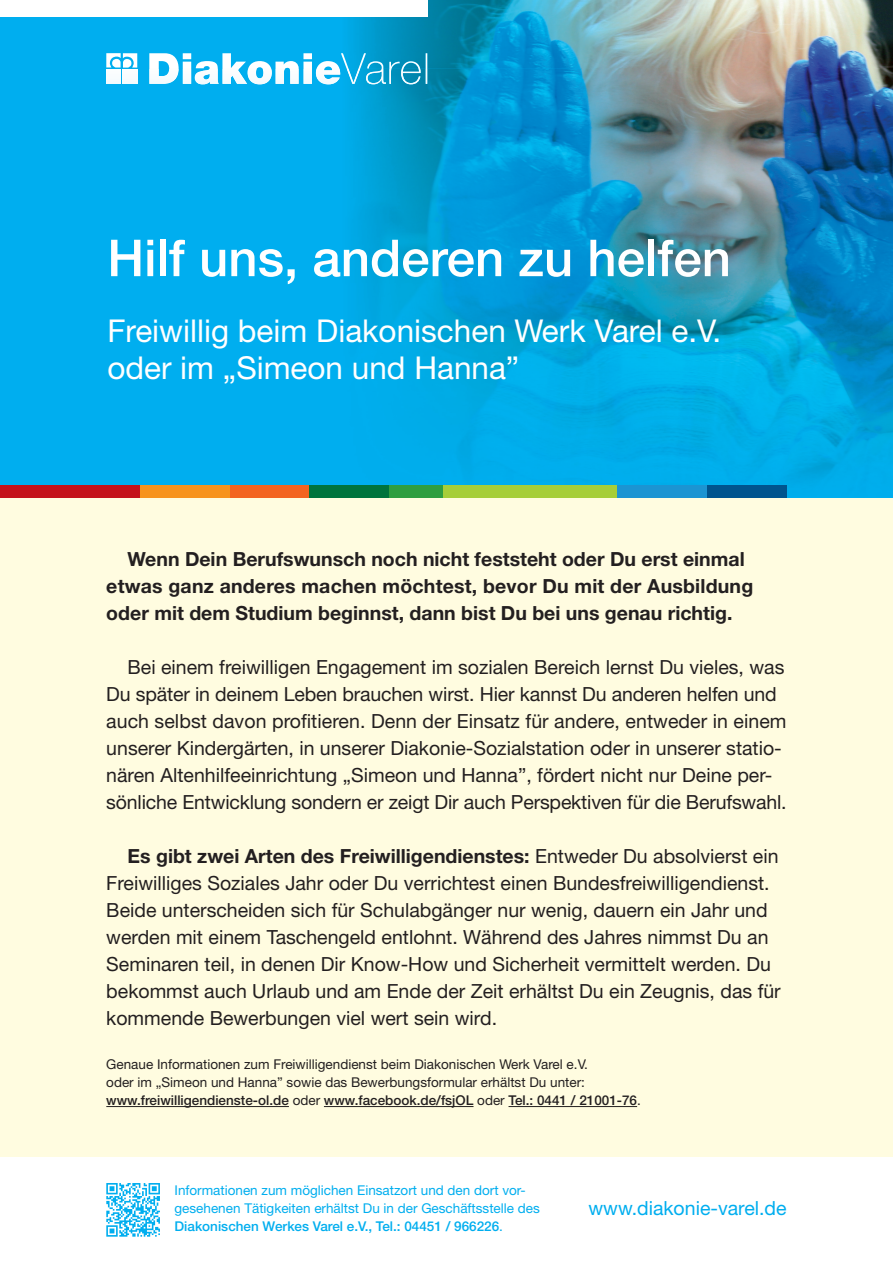
<style>
.page{position:relative;width:893px;height:1263px;background:#fff}
.page>*{position:absolute;margin:0;border:0;box-sizing:border-box;transform-origin:0 0}
.t1{font:500 51px "Helvetica Neue";color:#fff}
.t2{font:31.5px/37.8px "Helvetica Neue";color:#fff}
.t3{font:19.5px/27px "Helvetica Neue";color:#231f20}
.t4{font:700 19.5px/27px "Helvetica Neue";color:#231f20}
.t5{font:19.5px "Helvetica Neue";color:#00aeef}
.t6{font:13.5px/18px "Helvetica Neue";color:#231f20}
.t7{font:13.5px/18px "Helvetica Neue";color:#00aeef}
.s1{font-weight:700}
.s2{font-weight:500}
</style>
<div class="page">
<div style="left:0;top:0;width:893px;height:1157px;background:#fffce0"></div>
<div style="left:0;top:0;width:893px;height:497px;background:#00aeef"></div>
<img style="left:325px;top:0;width:568px;height:482px">
<hr style="left:106px;top:1106px;width:183px;height:1px;background:#231f20">
<hr style="left:324px;top:1106px;width:149px;height:1px;background:#231f20">
<hr style="left:508px;top:1106px;width:129px;height:1px;background:#231f20">
<svg style="left:106px;top:53px;width:31px;height:15px"></svg>
<div style="left:0;top:0;width:427px;height:17px;background:#fff"></div>
<div style="left:106px;top:70px;width:15px;height:14px;background:#f8fcfe"></div>
<div style="left:123px;top:70px;width:14px;height:14px;background:#f8fcfe"></div>
<svg style="left:149px;top:53px;width:278px;height:31px"></svg>
<div style="left:0;top:485px;width:140px;height:12px;background:#c4121a"></div>
<div style="left:229px;top:485px;width:80px;height:12px;background:#f36421"></div>
<div style="left:140px;top:485px;width:89px;height:12px;background:#f7931d"></div>
<div style="left:309px;top:485px;width:80px;height:12px;background:#00743d"></div>
<div style="left:389px;top:485px;width:55px;height:12px;background:#2f9e40"></div>
<div style="left:444px;top:485px;width:174px;height:12px;background:#a6ce39"></div>
<div style="left:707px;top:485px;width:80px;height:12px;background:#00548e"></div>
<div style="left:618px;top:485px;width:89px;height:12px;background:#1c94d2"></div>
<svg style="left:106px;top:1183px;width:54px;height:54px"></svg>
<h1 class="t1" style="left:107px;top:228px;width:625px">Hilf uns, anderen zu helfen</h1>
<h2 class="t2" style="left:107px;top:311px;width:615px">Freiwillig beim Diakonischen Werk Varel e.V. oder im „Simeon und Hanna”</h2>
<p class="t4" style="left:106px;top:545px;width:648px;text-indent:21px">Wenn Dein Berufswunsch noch nicht feststeht oder Du erst einmal etwas ganz anderes machen möchtest, bevor Du mit der Ausbildung oder mit dem Studium beginnst, dann bist Du bei uns genau richtig.</p>
<p class="t3" style="left:106px;top:653px;width:682px;text-indent:21px">Bei einem freiwilligen Engagement im sozialen Bereich lernst Du vieles, was Du später in deinem Leben brauchen wirst. Hier kannst Du anderen helfen und auch selbst davon profitieren. Denn der Einsatz für andere, entweder in einem unserer Kindergärten, in unserer Diakonie-Sozialstation oder in unserer statio&shy;nären Altenhilfeeinrichtung „Simeon und Hanna”, fördert nicht nur Deine per&shy;sönliche Entwicklung sondern er zeigt Dir auch Perspektiven für die Berufswahl.</p>
<p class="t3" style="left:106px;top:842px;width:676px;text-indent:21px"><span class="s1">Es gibt zwei Arten des Freiwilligendienstes:</span> Entweder Du absolvierst ein Freiwilliges Soziales Jahr oder Du verrichtest einen Bundesfreiwilligendienst.<br>Beide unterscheiden sich für Schulabgänger nur wenig, dauern ein Jahr und werden mit einem Taschengeld entlohnt. Während des Jahres nimmst Du an Seminaren teil, in denen Dir Know-How und Sicherheit vermittelt werden. Du bekommst auch Urlaub und am Ende der Zeit erhältst Du ein Zeugnis, das für kommende Bewerbungen viel wert sein wird.</p>
<p class="t6" style="left:106px;top:1055px;width:536px">Genaue Informationen zum Freiwilligendienst beim Diakonischen Werk Varel e.V.<br>oder im „Simeon und Hanna” sowie das Bewerbungsformular erhältst Du unter: <span class="s2">www.freiwilligendienste-ol.de</span> oder <span class="s2">www.facebook.de/fsjOL</span> oder <span class="s2">Tel.: 0441 / 21001-76</span>.</p>
<p class="t7" style="left:175px;top:1181px;width:367px">Informationen zum möglichen Einsatzort und den dort vor&shy;gesehenen Tätigkeiten erhältst Du in der Geschäftsstelle des<br><span class="s2">Diakonischen Werkes Varel e.V., Tel.: 04451 / 966226</span>.</p>
<p class="t5" style="left:588px;top:1196px;width:200px">www.diakonie-varel.de</p>
</div>
